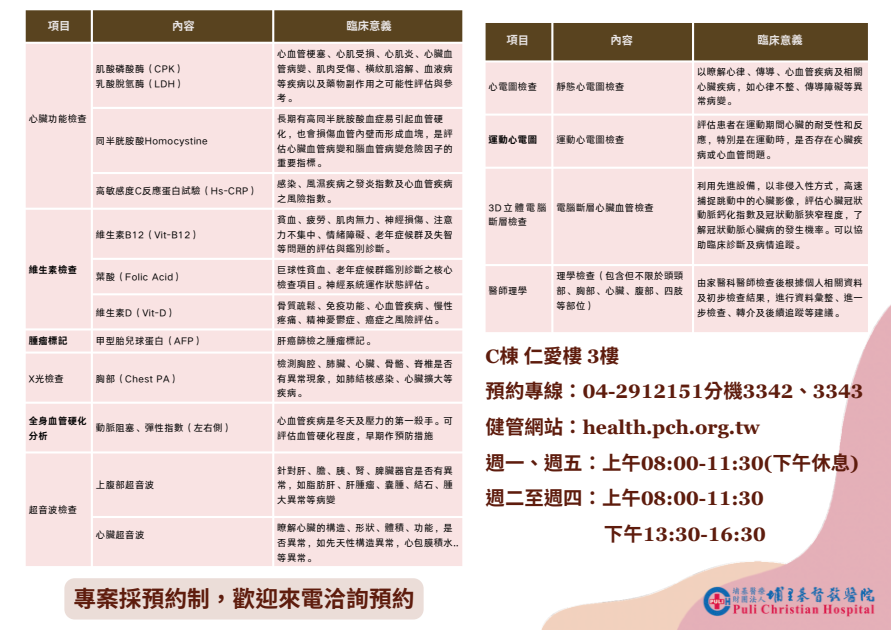
<style>
.page{position:relative;width:891px;height:630px;background:#fff}
.page>*{position:absolute;margin:0;border:0;box-sizing:border-box;transform-origin:0 0}
.t1{font:700 22.8px "Noto Sans TC";color:#5e1c0d}
.t2{font:700 19.6px "Georgia Pro";color:#5e1c0d}
.t3{font:700 19.6px "Noto Sans CJ Ksc";color:#5e1c0d}
.t4{font:700 11.2px "Noto Sans CJ Ksc";color:#e8e4e4}
.t5{font:9.2px/14.8px "Hello Font ID Dian Hei EEJ";letter-spacing:.05em;color:#000;text-align:justify}
.t6{font:9.2px "Noto Sans CJ Ksc";letter-spacing:.05em;color:#000}
.t7{font:9.2px/14.8px "Hello Font ID Dian Hei GEJ";letter-spacing:.05em;color:#000}
.t8{font:700 9.2px "Noto Sans CJ Ksc";color:#000}
.s1{font-family:"Noto Sans CJ Ksc"}
.s2{font-family:"Noto Sans CJ Ksc";font-weight:700}
.s3{font-family:"Hello Font ID Dian Hei EEJ"}
.s4{font-family:"Hello Font ID Dian Hei GEJ";font-weight:400}
.s5{font-family:"Georgia Pro"}
</style>
<div class="page">
<div style="left:486px;top:23px;width:382px;height:37px;background:#59431f"></div>
<div style="left:486px;top:63px;width:382px;height:269px;background:#f9e3e3"></div>
<svg style="left:26px;top:10px;width:436px;height:32px;background:#5d4825"></svg>
<div style="left:26px;top:44px;width:436px;height:522px;background:#f9e3e3"></div>
<img style="left:541px;top:303px;width:350px;height:327px">
<img style="left:698px;top:581px;width:183px;height:39px">
<div style="left:64px;top:578px;width:360px;height:42px;background:#ebddd8"></div>
<p class="t4" style="left:48px;top:19px;width:21px">項目</p>
<p class="t4" style="left:172px;top:19px;width:24px">內容</p>
<p class="t4" style="left:347px;top:19px;width:47px">臨床意義</p>
<p class="t5" style="left:29px;top:112px;width:60px">心<span class="s1">臟</span>功能<span class="s1">檢</span>查</p>
<p class="t7" style="left:29px;top:262px;width:50px"><span class="s2">維</span>生素<span class="s2">檢</span>查</p>
<p class="t5" style="left:96px;top:61px;width:90px">肌酸磷酸酶（CPK）乳酸<span class="s1">脫氫</span>酶（LDH）</p>
<p class="t5" style="left:96px;top:133px;width:113px">同半胱胺酸Homocystine</p>
<p class="t5" style="left:277px;top:47px;width:177px">心血管梗塞、心肌受<span class="s1">損</span>、心肌炎、心<span class="s1">臟</span>血管病<span class="s1">變</span>、肌肉受<span class="s1">傷</span>、<span class="s1">橫紋</span>肌溶解、血液病等疾病以及<span class="s1">藥</span>物副作用之可能性<span class="s1">評</span>估<span class="s1">與參</span>考。</p>
<p class="t5" style="left:277px;top:112px;width:177px;text-align:left"><span class="s1">長</span>期有高同半胱胺酸血症易引起血管硬化，也<span class="s1">會損傷</span>血管<span class="s1">內</span>壁而形成血<span class="s1">塊</span>，是<span class="s1">評</span>估心<span class="s1">臟</span>血管病<span class="s1">變</span>和<span class="s1">腦</span>血管病<span class="s1">變</span>危<span class="s1">險</span>因子的重要指<span class="s1">標</span>。</p>
<p class="t5" style="left:96px;top:184px;width:164px">高敏感度C反<span class="s1">應</span>蛋白<span class="s1">試驗</span>（Hs-CRP）</p>
<p class="t5" style="left:277px;top:177px;width:177px">感染、<span class="s1">風濕</span>疾病之<span class="s1">發</span>炎指<span class="s1">數</span>及心血管疾病之<span class="s1">風險</span>指<span class="s1">數</span>。</p>
<p class="t5" style="left:96px;top:227px;width:106px"><span class="s1">維</span>生素B12（Vit-B12）</p>
<p class="t5" style="left:96px;top:270px;width:89px"><span class="s1">葉</span>酸（Folic Acid）</p>
<p class="t5" style="left:277px;top:212px;width:177px"><span class="s1">貧</span>血、疲<span class="s1">勞</span>、肌肉<span class="s1">無</span>力、神<span class="s1">經損傷</span>、注意力不集中、情<span class="s1">緒</span>障<span class="s1">礙</span>、老年症候群及失智</p>
<p class="t6" style="left:277px;top:244px;width:118px"><span class="s3">等</span>問題<span class="s3">的</span>評<span class="s3">估</span>與鑑別診斷<span class="s3">。</span></p>
<p class="t5" style="left:277px;top:263px;width:177px">巨球性<span class="s1">貧</span>血、老年症候群<span class="s1">鑑別診斷</span>之核心</p>
<p class="t6" style="left:277px;top:279px;width:158px">檢<span class="s3">查</span>項<span class="s3">目。神</span>經<span class="s3">系</span>統運<span class="s3">作</span>狀態評<span class="s3">估。</span></p>
<p class="t5" style="left:96px;top:305px;width:82px"><span class="s1">維</span>生素D（Vit-D）</p>
<p class="t5" style="left:277px;top:298px;width:177px">骨<span class="s1">質</span>疏<span class="s1">鬆</span>、免疫功能、心血管疾病、慢性疼痛、精神<span class="s1">憂鬱</span>症、癌症之<span class="s1">風險評</span>估。</p>
<p class="t8" style="left:29px;top:336px;width:40px">腫<span class="s4">瘤</span>標記</p>
<p class="t5" style="left:96px;top:334px;width:109px">甲型胎<span class="s1">兒</span>球蛋白（AFP）</p>
<p class="t5" style="left:277px;top:334px;width:99px">肝癌<span class="s1">篩檢</span>之<span class="s1">腫</span>瘤<span class="s1">標記</span>。</p>
<p class="t5" style="left:29px;top:371px;width:37px">X光<span class="s1">檢</span>查</p>
<p class="t5" style="left:96px;top:371px;width:85px">胸部（Chest PA）</p>
<p class="t5" style="left:277px;top:356px;width:177px"><span class="s1">檢測</span>胸腔、肺<span class="s1">臟</span>、心<span class="s1">臟</span>、骨骼、脊椎是否有<span class="s1">異</span>常<span class="s1">現</span>象，如肺<span class="s1">結</span>核感染、心<span class="s1">臟擴</span>大等疾病。</p>
<p class="t7" style="left:29px;top:413px;width:60px">全身血管硬化分析</p>
<p class="t5" style="left:96px;top:420px;width:138px"><span class="s1">動脈</span>阻塞、<span class="s1">彈</span>性指<span class="s1">數</span>（左右<span class="s1">側</span>）</p>
<p class="t5" style="left:277px;top:413px;width:177px">心血管疾病是冬天及<span class="s1">壓</span>力的第一<span class="s1">殺</span>手。可<span class="s1">評</span>估血管硬化程度，早期作<span class="s1">預</span>防措施</p>
<p class="t5" style="left:29px;top:503px;width:50px">超音波<span class="s1">檢</span>查</p>
<p class="t5" style="left:96px;top:478px;width:60px">上腹部超音波</p>
<p class="t5" style="left:277px;top:463px;width:177px"><span class="s1">針對</span>肝、<span class="s1">膽</span>、胰、<span class="s1">腎</span>、脾<span class="s1">臟</span>器官是否有<span class="s1">異</span>常，如脂肪肝、肝<span class="s1">腫</span>瘤、囊<span class="s1">腫</span>、<span class="s1">結</span>石、<span class="s1">腫</span>大<span class="s1">異</span>常等病<span class="s1">變</span></p>
<p class="t5" style="left:96px;top:528px;width:50px">心<span class="s1">臟</span>超音波</p>
<p class="t5" style="left:277px;top:521px;width:183px;text-align:left"><span class="s1">瞭</span>解心<span class="s1">臟</span>的<span class="s1">構</span>造、形<span class="s1">狀</span>、<span class="s1">體積</span>、功能，是否<span class="s1">異</span>常，如先天性<span class="s1">構</span>造<span class="s1">異</span>常，心包膜<span class="s1">積</span>水..等<span class="s1">異</span>常。</p>
<h1 class="t1" style="left:73px;top:586px;width:343px">專案採預約制，歡迎來電洽詢預約</h1>
<p class="t4" style="left:506px;top:33px;width:24px">項<span class="s4">目</span></p>
<p class="t4" style="left:611px;top:33px;width:24px">內<span class="s4">容</span></p>
<p class="t4" style="left:758px;top:33px;width:47px">臨<span class="s4">床意</span>義</p>
<p class="t6" style="left:489px;top:81px;width:50px"><span class="s3">心</span>電圖檢<span class="s3">查</span></p>
<p class="t6" style="left:556px;top:81px;width:70px">靜態<span class="s3">心</span>電圖檢<span class="s3">查</span></p>
<p class="t5" style="left:697px;top:64px;width:167px">以<span class="s1">瞭</span>解心律、<span class="s1">傳導</span>、心血管疾病及相<span class="s1">關</span>心<span class="s1">臟</span>疾病，如心律不整、<span class="s1">傳導</span>障<span class="s1">礙</span>等<span class="s1">異</span>常病<span class="s1">變</span>。</p>
<p class="t8" style="left:489px;top:134px;width:49px">運動<span class="s4">心</span>電圖</p>
<p class="t6" style="left:556px;top:134px;width:70px">運動<span class="s3">心</span>電圖檢<span class="s3">查</span></p>
<p class="t5" style="left:489px;top:200px;width:58px">3D立<span class="s1">體電腦</span></p>
<p class="t6" style="left:489px;top:217px;width:40px">斷層檢<span class="s3">查</span></p>
<p class="t6" style="left:556px;top:202px;width:99px">電腦斷層<span class="s3">心</span>臟<span class="s3">血管</span>檢<span class="s3">查</span></p>
<p class="t5" style="left:697px;top:118px;width:167px"><span class="s1">評</span>估患者在<span class="s1">運動</span>期<span class="s1">間</span>心<span class="s1">臟</span>的耐受性和反<span class="s1">應</span>，特<span class="s1">別</span>是在<span class="s1">運動時</span>，是否存在心<span class="s1">臟</span>疾病或心血管<span class="s1">問題</span>。</p>
<p class="t5" style="left:697px;top:178px;width:167px">利用先<span class="s1">進設備</span>，以非侵入性方式，高速捕捉跳<span class="s1">動</span>中的心<span class="s1">臟</span>影像，<span class="s1">評</span>估心<span class="s1">臟</span>冠<span class="s1">狀動脈鈣</span>化指<span class="s1">數</span>及冠<span class="s1">狀動脈狹</span>窄程度，了解冠<span class="s1">狀動脈</span>心<span class="s1">臟</span>病的<span class="s1">發</span>生<span class="s1">機</span>率。可以<span class="s1">協</span>助<span class="s1">臨</span>床<span class="s1">診斷</span>及病情追<span class="s1">蹤</span>。</p>
<p class="t6" style="left:489px;top:285px;width:40px">醫師<span class="s3">理</span>學</p>
<p class="t5" style="left:556px;top:269px;width:128px">理<span class="s1">學檢</span>查（包含但不限於<span class="s1">頭頸</span>部、胸部、心<span class="s1">臟</span>、腹部、四肢等部位）</p>
<p class="t5" style="left:697px;top:276px;width:167px">由家<span class="s1">醫</span>科<span class="s1">醫師檢</span>查後根<span class="s1">據個</span>人相<span class="s1">關資</span>料及初步<span class="s1">檢</span>查<span class="s1">結</span>果，<span class="s1">進</span>行<span class="s1">資</span>料<span class="s1">彙</span>整、<span class="s1">進</span>一步<span class="s1">檢</span>查、<span class="s1">轉</span>介及後<span class="s1">續</span>追<span class="s1">蹤</span>等建<span class="s1">議</span>。</p>
<h2 class="t3" style="left:486px;top:345px;width:134px"><span class="s5">C</span>棟仁愛樓 <span class="s5">3</span>樓</h2>
<h2 class="t2" style="left:486px;top:380px;width:379px"><span class="s1">預約專線：</span> 04-2912151<span class="s1">分機</span>3342<span class="s1">、</span> 3343</h2>
<h2 class="t2" style="left:486px;top:416px;width:276px"><span class="s1">健管網站：</span> health.pch.org.tw</h2>
<h2 class="t2" style="left:486px;top:452px;width:375px"><span class="s1">週一、 週五： 上午</span>08:00-11:30(<span class="s1">下午休息</span>)</h2>
<h2 class="t2" style="left:486px;top:487px;width:280px"><span class="s1">週二至週四： 上午</span>08:00-11:30</h2>
<h2 class="t2" style="left:604px;top:523px;width:163px"><span class="s1">下午</span>13:30-16:30</h2>
</div>
